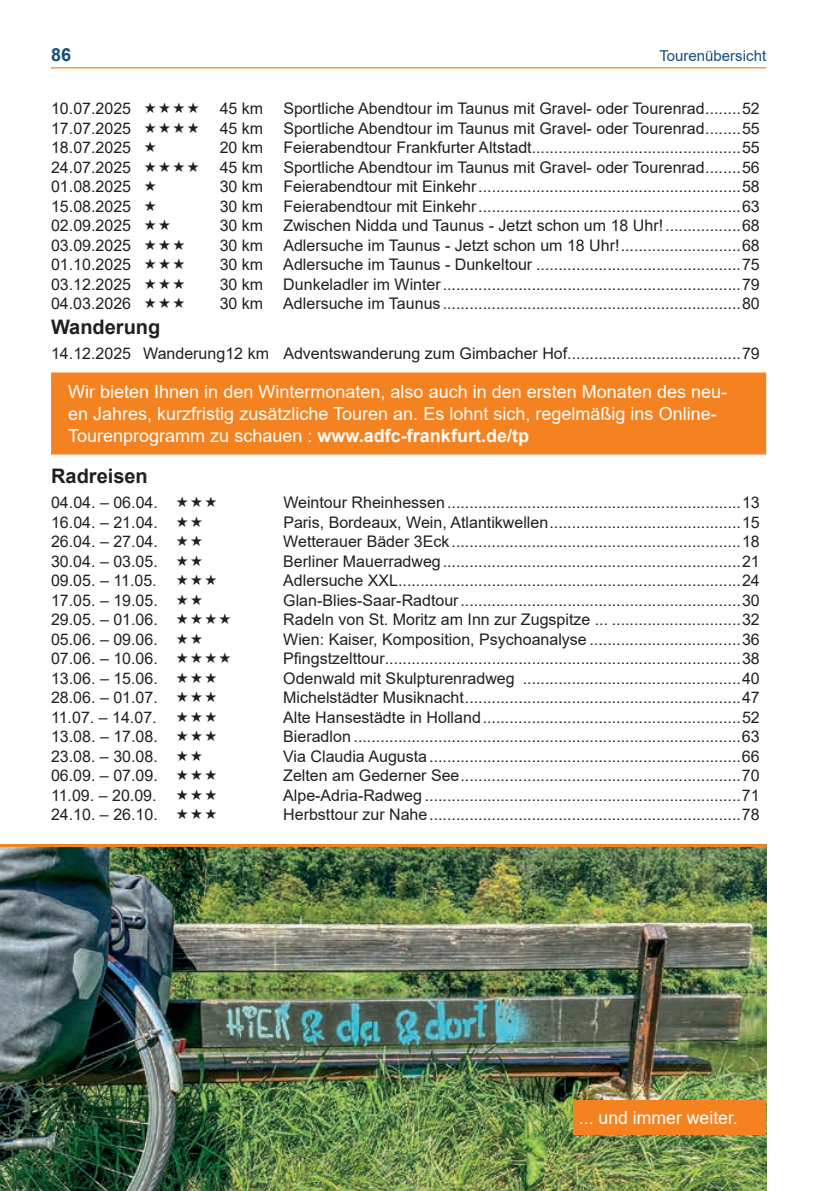
<style>
.page{position:relative;width:840px;height:1191px;background:#fff}
.page>*{position:absolute;margin:0;border:0;box-sizing:border-box;transform-origin:0 0}
.t1{font:700 20px "Arial";color:#231f20}
.t2{font:18px/21.8px "Arial";color:#fff}
.t3{font:700 18px "Arial";color:#134d7e}
.t4{font:16px "Arial";color:#231f20}
.t5{font:15px "Arial";color:#134d7e}
.s1{font-weight:700}
</style>
<div class="page">
<hr style="left:51px;top:67px;width:714px;height:1px;background:#f58220">
<div style="left:51px;top:372px;width:714px;height:82px;background:#f58220"></div>
<img style="left:0;top:847px;width:765px;height:344px">
<div style="left:573px;top:1100px;width:192px;height:34px;background:#f58220"></div>
<hr style="left:0;top:844px;width:765px;height:3px;background:#f58220">
<p class="t3" style="left:51px;top:42px;width:22px">86</p>
<p class="t5" style="left:659px;top:46px;width:108px">Tourenübersicht</p>
<p class="t4" style="left:51px;top:98px;width:82px">10.07.2025</p>
<p class="t4" style="left:219px;top:98px;width:45px">45 km</p>
<p class="t4" style="left:283px;top:98px;width:478px">Sportliche Abendtour im Taunus mit Gravel- oder Tourenrad........52</p>
<p class="t4" style="left:51px;top:117px;width:82px">17.07.2025</p>
<p class="t4" style="left:219px;top:117px;width:45px">45 km</p>
<p class="t4" style="left:283px;top:117px;width:478px">Sportliche Abendtour im Taunus mit Gravel- oder Tourenrad........55</p>
<p class="t4" style="left:51px;top:137px;width:82px">18.07.2025</p>
<p class="t4" style="left:219px;top:137px;width:45px">20 km</p>
<p class="t4" style="left:283px;top:137px;width:478px">Feierabendtour Frankfurter Altstadt...............................................55</p>
<p class="t4" style="left:51px;top:156px;width:82px">24.07.2025</p>
<p class="t4" style="left:219px;top:156px;width:45px">45 km</p>
<p class="t4" style="left:283px;top:156px;width:478px">Sportliche Abendtour im Taunus mit Gravel- oder Tourenrad........56</p>
<p class="t4" style="left:51px;top:176px;width:82px">01.08.2025</p>
<p class="t4" style="left:219px;top:176px;width:45px">30 km</p>
<p class="t4" style="left:283px;top:176px;width:478px">Feierabendtour mit Einkehr...........................................................58</p>
<p class="t4" style="left:51px;top:195px;width:82px">15.08.2025</p>
<p class="t4" style="left:219px;top:195px;width:45px">30 km</p>
<p class="t4" style="left:283px;top:195px;width:478px">Feierabendtour mit Einkehr...........................................................63</p>
<p class="t4" style="left:51px;top:215px;width:82px">02.09.2025</p>
<p class="t4" style="left:219px;top:215px;width:45px">30 km</p>
<p class="t4" style="left:283px;top:215px;width:478px">Zwischen Nidda und Taunus - Jetzt schon um 18 Uhr!.................68</p>
<p class="t4" style="left:51px;top:234px;width:82px">03.09.2025</p>
<p class="t4" style="left:219px;top:234px;width:45px">30 km</p>
<p class="t4" style="left:283px;top:234px;width:477px">Adlersuche im Taunus - Jetzt schon um 18 Uhr!...........................68</p>
<p class="t4" style="left:51px;top:254px;width:82px">01.10.2025</p>
<p class="t4" style="left:219px;top:254px;width:45px">30 km</p>
<p class="t4" style="left:283px;top:254px;width:478px">Adlersuche im Taunus - Dunkeltour ..............................................75</p>
<p class="t4" style="left:51px;top:273px;width:82px">03.12.2025</p>
<p class="t4" style="left:219px;top:273px;width:45px">30 km</p>
<p class="t4" style="left:283px;top:273px;width:477px">Dunkeladler im Winter...................................................................79</p>
<p class="t4" style="left:51px;top:293px;width:82px">04.03.2026</p>
<p class="t4" style="left:219px;top:293px;width:45px">30 km</p>
<p class="t4" style="left:283px;top:293px;width:477px">Adlersuche im Taunus ...................................................................80</p>
<p class="t1" style="left:51px;top:312px;width:111px">Wanderung</p>
<p class="t4" style="left:51px;top:342px;width:710px">14.12.2025 Wanderung12 km Adventswanderung zum Gimbacher Hof.......................................79</p>
<p class="t2" style="left:68px;top:380px;width:660px">Wir bieten Ihnen in den Wintermonaten, also auch in den ersten Monaten des neu&shy;en Jahres, kurzfristig zusätzliche Touren an. Es lohnt sich, regelmäßig ins Online-<br>Tourenprogramm zu schauen : <span class="s1">www.adfc-frankfurt.de/tp</span></p>
<p class="t1" style="left:51px;top:462px;width:98px">Radreisen</p>
<p class="t4" style="left:51px;top:491px;width:108px">04.04. – 06.04.</p>
<p class="t4" style="left:283px;top:491px;width:478px">Weintour Rheinhessen..................................................................13</p>
<p class="t4" style="left:51px;top:511px;width:108px">16.04. – 21.04.</p>
<p class="t4" style="left:283px;top:511px;width:477px">Paris, Bordeaux, Wein, Atlantikwellen...........................................15</p>
<p class="t4" style="left:51px;top:530px;width:108px">26.04. – 27.04.</p>
<p class="t4" style="left:283px;top:530px;width:477px">Wetterauer Bäder 3Eck .................................................................18</p>
<p class="t4" style="left:51px;top:550px;width:108px">30.04. – 03.05.</p>
<p class="t4" style="left:283px;top:550px;width:477px">Berliner Mauerradweg...................................................................21</p>
<p class="t4" style="left:51px;top:569px;width:107px">09.05. – 11.05.</p>
<p class="t4" style="left:283px;top:569px;width:478px">Adlersuche XXL.............................................................................24</p>
<p class="t4" style="left:51px;top:589px;width:108px">17.05. – 19.05.</p>
<p class="t4" style="left:283px;top:589px;width:478px">Glan-Blies-Saar-Radtour...............................................................30</p>
<p class="t4" style="left:51px;top:608px;width:108px">29.05. – 01.06.</p>
<p class="t4" style="left:283px;top:608px;width:478px">Radeln von St. Moritz am Inn zur Zugspitze ... .............................32</p>
<p class="t4" style="left:51px;top:628px;width:108px">05.06. – 09.06.</p>
<p class="t4" style="left:283px;top:628px;width:478px">Wien: Kaiser, Komposition, Psychoanalyse ..................................36</p>
<p class="t4" style="left:51px;top:647px;width:108px">07.06. – 10.06.</p>
<p class="t4" style="left:283px;top:647px;width:478px">Pfingstzelttour................................................................................38</p>
<p class="t4" style="left:51px;top:667px;width:108px">13.06. – 15.06.</p>
<p class="t4" style="left:283px;top:667px;width:478px">Odenwald mit Skulpturenradweg .................................................40</p>
<p class="t4" style="left:51px;top:686px;width:108px">28.06. – 01.07.</p>
<p class="t4" style="left:283px;top:686px;width:477px">Michelstädter Musiknacht..............................................................47</p>
<p class="t4" style="left:51px;top:706px;width:107px">11.07. – 14.07.</p>
<p class="t4" style="left:283px;top:706px;width:478px">Alte Hansestädte in Holland..........................................................52</p>
<p class="t4" style="left:51px;top:725px;width:108px">13.08. – 17.08.</p>
<p class="t4" style="left:283px;top:725px;width:477px">Bieradlon .......................................................................................63</p>
<p class="t4" style="left:51px;top:745px;width:108px">23.08. – 30.08.</p>
<p class="t4" style="left:283px;top:745px;width:478px">Via Claudia Augusta......................................................................66</p>
<p class="t4" style="left:51px;top:764px;width:108px">06.09. – 07.09.</p>
<p class="t4" style="left:283px;top:764px;width:478px">Zelten am Gederner See...............................................................70</p>
<p class="t4" style="left:51px;top:784px;width:107px">11.09. – 20.09.</p>
<p class="t4" style="left:283px;top:784px;width:478px">Alpe-Adria-Radweg .......................................................................71</p>
<p class="t4" style="left:51px;top:803px;width:108px">24.10. – 26.10.</p>
<p class="t4" style="left:283px;top:803px;width:478px">Herbsttour zur Nahe......................................................................78</p>
<p class="t2" style="left:578px;top:1106px;width:160px">... und immer weiter.</p>
</div>
